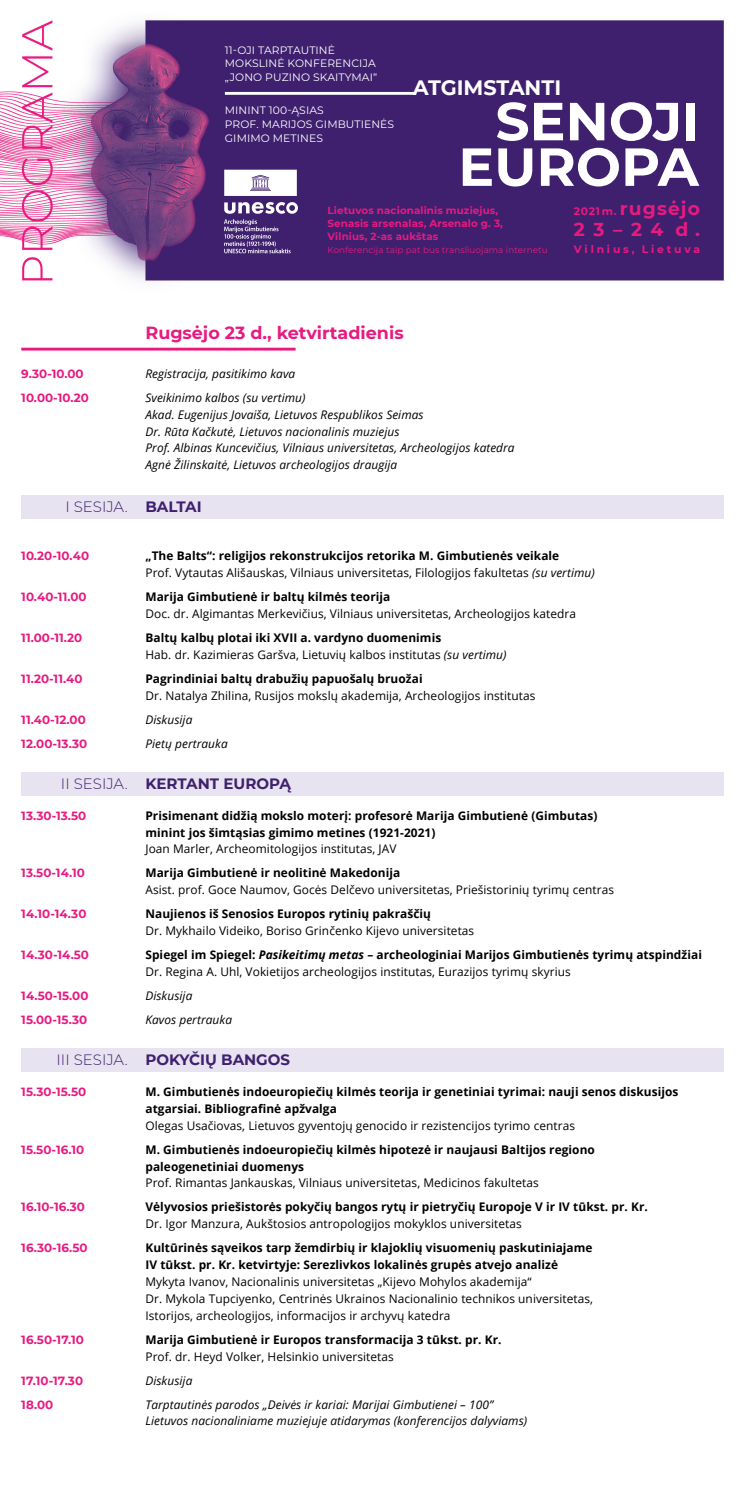
<style>
.page{position:relative;width:745px;height:1489px;background:#fff}
.page>*{position:absolute;margin:0;border:0;box-sizing:border-box;transform-origin:0 0}
.t1{font:700 53.5px "Montserrat";color:#fff}
.t2{font:700 20.75px "Montserrat";color:#fff}
.t3{font:700 18.62px "Montserrat";letter-spacing:.06em;color:#e71a80}
.t4{font:700 17.5px "Montserrat";color:#e71a80}
.t5{font:700 15px "Montserrat";color:#3f206e}
.t6{font:300 15px "Montserrat";color:#3f206e}
.Programos_tekstas{font:11.88px/16.9px "Open Sans";letter-spacing:.005em;color:#000}
.Programos_tekstas-2{font:700 11.88px/16.9px "Open Sans";letter-spacing:.005em;color:#000}
.Programos_tekstas-3{font:italic 11.88px/16.9px "Open Sans";letter-spacing:.005em;color:#000}
.Programos_tekstas-4{font:700 11.88px "Montserrat";letter-spacing:.005em;color:#e71a80}
.t7{font:10.75px/13.6px "Montserrat";letter-spacing:.01em;color:#fff}
.t8{font:700 10.75px "Montserrat";letter-spacing:.26em;color:#e71a80}
.t9{font:700 10.25px/13px "Montserrat";letter-spacing:.01em;color:#e71a80}
.t10{font:8.75px "Montserrat";letter-spacing:.01em;color:#e71a80}
.s1{font-size:10.75px}
.s2{font-weight:700}
.s3{font-style:italic}
.s4{font-weight:300}
.s5{font-weight:400}
.s6{font-weight:700;font-style:italic}
</style>
<div class="page">
<img style="left:0;top:20px;width:724px;height:261px">
<hr style="left:225px;top:92px;width:190px;height:3px;background:#fff">
<img style="left:224px;top:169px;width:74px;height:84px">
<hr style="left:21px;top:348px;width:274px;height:2px;background:#e71a80">
<div style="left:21px;top:494px;width:702px;height:24px;background:#e7e3f0"></div>
<div style="left:21px;top:772px;width:702px;height:23px;background:#e7e3f0"></div>
<div style="left:21px;top:1048px;width:702px;height:23px;background:#e7e3f0"></div>
<p class="t7" style="left:225px;top:43px;width:154px">11-OJI TARPTAUTINĖ<br>MOKSLINĖ KONFERENCIJA „JONO PUZINO SKAITYMAI“</p>
<p class="t7" style="left:225px;top:103px;width:171px">MININT 100-ĄSIAS<br>PROF. MARIJOS GIMBUTIENĖS<br>GIMIMO METINES</p>
<p class="t2" style="left:412px;top:72px;width:150px">ATGIMSTANTI</p>
<p class="t1" style="left:495px;top:83px;width:206px">SENOJI</p>
<p class="t1" style="left:458px;top:128px;width:242px">EUROPA</p>
<p class="t9" style="left:327px;top:203px;width:177px">Lietuvos nacionalinis muziejus,<br>Senasis arsenalas, Arsenalo g. 3,<br>Vilnius, 2-as aukštas</p>
<p class="t10" style="left:327px;top:244px;width:221px">Konferencija taip pat bus transliuojama internetu</p>
<p class="t3" style="left:573px;top:195px;width:128px"><span class="s1">2021 m.</span> rugsėjo</p>
<p class="t3" style="left:573px;top:216px;width:128px">23–24 d.</p>
<p class="t8" style="left:573px;top:241px;width:128px">Vilnius, Lietuva</p>
<p class="t4" style="left:145px;top:320px;width:259px">Rugsėjo 23 d., ketvirtadienis</p>
<p class="Programos_tekstas-4" style="left:21px;top:365px;width:64px">9.30-10.00</p>
<p class="Programos_tekstas-3" style="left:145px;top:365px;width:151px">Registracija, pasitikimo kava</p>
<p class="Programos_tekstas-4" style="left:21px;top:389px;width:69px">10.00-10.20</p>
<p class="Programos_tekstas-3" style="left:145px;top:388px;width:370px">Sveikinimo kalbos (su vertimu)<br>Akad. Eugenijus Jovaiša, Lietuvos Respublikos Seimas<br>Dr. Rūta Kačkutė, Lietuvos nacionalinis muziejus<br>Prof. Albinas Kuncevičius, Vilniaus universitetas, Archeologijos katedra Agnė Žilinskaitė, Lietuvos archeologijos draugija</p>
<p class="t6" style="left:65px;top:496px;width:138px">I SESIJA. <span class="s2">BALTAI</span></p>
<p class="Programos_tekstas-4" style="left:21px;top:547px;width:69px">10.20-10.40</p>
<p class="Programos_tekstas" style="left:145px;top:547px;width:450px"><span class="s2">„The Balts“: religijos rekonstrukcijos retorika M. Gimbutienės veikale<br></span>Prof. Vytautas Ališauskas, Vilniaus universitetas, Filologijos fakultetas <span class="s3">(su vertimu)</span></p>
<p class="Programos_tekstas-4" style="left:21px;top:588px;width:67px">10.40-11.00</p>
<p class="Programos_tekstas" style="left:145px;top:588px;width:432px"><span class="s2">Marija Gimbutienė ir baltų kilmės teorija<br></span>Doc. dr. Algimantas Merkevičius, Vilniaus universitetas, Archeologijos katedra</p>
<p class="Programos_tekstas-4" style="left:21px;top:629px;width:62px">11.00-11.20</p>
<p class="Programos_tekstas" style="left:145px;top:629px;width:362px"><span class="s2">Baltų kalbų plotai iki XVII a. vardyno duomenimis<br></span>Hab. dr. Kazimieras Garšva, Lietuvių kalbos institutas <span class="s3">(su vertimu)</span></p>
<p class="Programos_tekstas-4" style="left:21px;top:670px;width:63px">11.20-11.40</p>
<p class="Programos_tekstas" style="left:145px;top:670px;width:391px"><span class="s2">Pagrindiniai baltų drabužių papuošalų bruožai<br></span>Dr. Natalya Zhilina, Rusijos mokslų akademija, Archeologijos institutas</p>
<p class="Programos_tekstas-4" style="left:21px;top:711px;width:66px">11.40-12.00</p>
<p class="Programos_tekstas-3" style="left:145px;top:710px;width:48px">Diskusija</p>
<p class="Programos_tekstas-4" style="left:21px;top:735px;width:67px">12.00-13.30</p>
<p class="Programos_tekstas-3" style="left:145px;top:734px;width:84px">Pietų pertrauka</p>
<p class="t5" style="left:61px;top:773px;width:231px"><span class="s4">II SESIJA.</span> KERTANT EUROPĄ</p>
<p class="Programos_tekstas-4" style="left:21px;top:806px;width:66px">13.30-13.50</p>
<p class="Programos_tekstas-2" style="left:145px;top:806px;width:453px">Prisimenant didžią mokslo moterį: profesorė Marija Gimbutienė (Gimbutas) minint jos šimtąsias gimimo metines (1921-2021)<br><span class="s5">Joan Marler, Archeomitologijos institutas, JAV</span></p>
<p class="Programos_tekstas-4" style="left:21px;top:864px;width:65px">13.50-14.10</p>
<p class="Programos_tekstas" style="left:145px;top:864px;width:470px"><span class="s2">Marija Gimbutienė ir neolitinė Makedonija<br></span>Asist. prof. Goce Naumov, Gocės Delčevo universitetas, Priešistorinių tyrimų centras</p>
<p class="Programos_tekstas-4" style="left:21px;top:905px;width:67px">14.10-14.30</p>
<p class="Programos_tekstas" style="left:145px;top:905px;width:330px"><span class="s2">Naujienos iš Senosios Europos rytinių pakraščių<br></span>Dr. Mykhailo Videiko, Boriso Grinčenko Kijevo universitetas</p>
<p class="Programos_tekstas-4" style="left:21px;top:946px;width:69px">14.30-14.50</p>
<p class="Programos_tekstas" style="left:145px;top:946px;width:557px"><span class="s2">Spiegel im Spiegel:</span> <span class="s6">Pasikeitimų metas</span> <span class="s2">– archeologiniai Marijos Gimbutienės tyrimų atspindžiai<br></span>Dr. Regina A. Uhl, Vokietijos archeologijos institutas, Eurazijos tyrimų skyrius</p>
<p class="Programos_tekstas-4" style="left:21px;top:987px;width:69px">14.50-15.00</p>
<p class="Programos_tekstas-3" style="left:145px;top:986px;width:48px">Diskusija</p>
<p class="Programos_tekstas-4" style="left:21px;top:1011px;width:67px">15.00-15.30</p>
<p class="Programos_tekstas-3" style="left:145px;top:1010px;width:88px">Kavos pertrauka</p>
<p class="t5" style="left:56px;top:1049px;width:235px"><span class="s4">III SESIJA.</span> POKYČIŲ BANGOS</p>
<p class="Programos_tekstas-4" style="left:21px;top:1083px;width:66px">15.30-15.50</p>
<p class="Programos_tekstas-2" style="left:145px;top:1082px;width:534px">M. Gimbutienės indoeuropiečių kilmės teorija ir genetiniai tyrimai: nauji senos diskusijos atgarsiai. Bibliografinė apžvalga<br><span class="s5">Olegas Usačiovas, Lietuvos gyventojų genocido ir rezistencijos tyrimo centras</span></p>
<p class="Programos_tekstas-4" style="left:21px;top:1140px;width:64px">15.50-16.10</p>
<p class="Programos_tekstas-2" style="left:145px;top:1140px;width:450px">M. Gimbutienės indoeuropiečių kilmės hipotezė ir naujausi Baltijos regiono paleogenetiniai duomenys<br><span class="s5">Prof. Rimantas Jankauskas, Vilniaus universitetas, Medicinos fakultetas</span></p>
<p class="Programos_tekstas-4" style="left:21px;top:1198px;width:65px">16.10-16.30</p>
<p class="Programos_tekstas-2" style="left:145px;top:1198px;width:503px">Vėlyvosios priešistorės pokyčių bangos rytų ir pietryčių Europoje V ir IV tūkst. pr. Kr.<br><span class="s5">Dr. Igor Manzura, Aukštosios antropologijos mokyklos universitetas</span></p>
<p class="Programos_tekstas-4" style="left:21px;top:1239px;width:68px">16.30-16.50</p>
<p class="Programos_tekstas" style="left:145px;top:1239px;width:449px"><span class="s2">Kultūrinės sąveikos tarp žemdirbių ir klajoklių visuomenių paskutiniajame IV tūkst. pr. Kr. ketvirtyje: Serezlivkos lokalinės grupės atvejo analizė </span>Mykyta Ivanov, Nacionalinis universitetas „Kijevo Mohylos akademija“<br>Dr. Mykola Tupciyenko, Centrinės Ukrainos Nacionalinio technikos universitetas, Istorijos, archeologijos, informacijos ir archyvų katedra</p>
<p class="Programos_tekstas-4" style="left:21px;top:1330px;width:64px">16.50-17.10</p>
<p class="Programos_tekstas-2" style="left:145px;top:1330px;width:357px">Marija Gimbutienė ir Europos transformacija 3 tūkst. pr. Kr.<br><span class="s5">Prof. dr. Heyd Volker, Helsinkio universitetas</span></p>
<p class="Programos_tekstas-4" style="left:21px;top:1371px;width:63px">17.10-17.30</p>
<p class="Programos_tekstas-3" style="left:145px;top:1371px;width:48px">Diskusija</p>
<p class="Programos_tekstas-4" style="left:21px;top:1395px;width:33px">18.00</p>
<p class="Programos_tekstas-3" style="left:145px;top:1395px;width:383px">Tarptautinės parodos „Deivės ir kariai: Marijai Gimbutienei – 100”<br>Lietuvos nacionaliniame muziejuje atidarymas (konferencijos dalyviams)</p>
</div>
